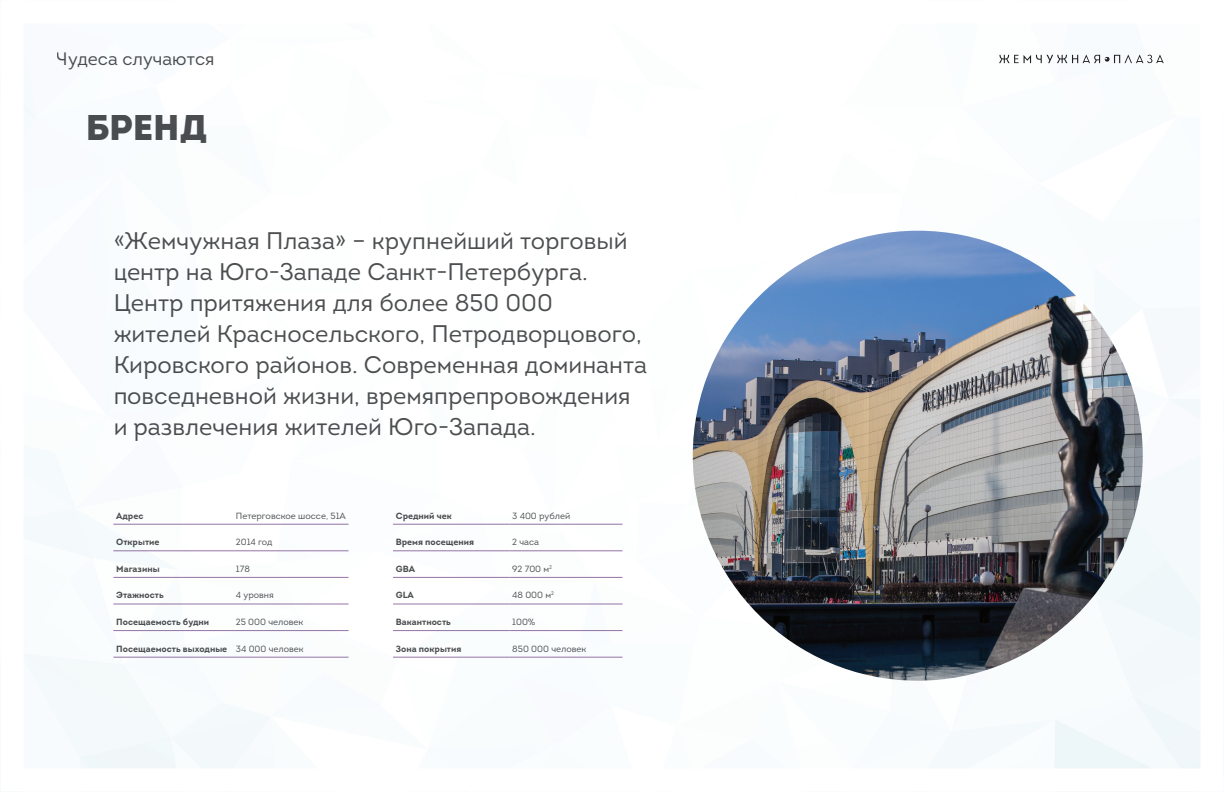
<style>
.page{position:relative;width:1224px;height:792px;background:#fff}
.page>*{position:absolute;margin:0;border:0;box-sizing:border-box;transform-origin:0 0}
.t1{font:36px "Intro Black Caps";color:#4c4e50}
.t2{font:24px/31px "Intro";color:#4c4e50}
.t3{font:18px "Intro";color:#4c4e50}
.t4{font:700 9px "Intro";color:#4c4e50}
.t5{font:9px "Intro";color:#4c4e50}
.s1{font-weight:400}
</style>
<div class="page">
<img style="left:24px;top:54px;width:1176px;height:714px">
<img style="left:693px;top:231px;width:450px;height:450px;border-radius:225px">
<hr style="left:113px;top:524px;width:120px;height:1px;background:#9674a6">
<hr style="left:233px;top:524px;width:116px;height:1px;background:#9674a6">
<hr style="left:113px;top:551px;width:120px;height:1px;background:#9674a6">
<hr style="left:233px;top:551px;width:116px;height:1px;background:#9674a6">
<hr style="left:113px;top:577px;width:120px;height:1px;background:#9674a6">
<hr style="left:233px;top:577px;width:116px;height:1px;background:#9674a6">
<hr style="left:113px;top:604px;width:120px;height:1px;background:#9674a6">
<hr style="left:233px;top:604px;width:116px;height:1px;background:#9674a6">
<hr style="left:113px;top:630px;width:120px;height:1px;background:#9674a6">
<hr style="left:233px;top:630px;width:116px;height:1px;background:#9674a6">
<hr style="left:113px;top:657px;width:120px;height:1px;background:#9674a6">
<hr style="left:233px;top:657px;width:116px;height:1px;background:#9674a6">
<hr style="left:393px;top:524px;width:116px;height:1px;background:#9674a6">
<hr style="left:509px;top:524px;width:114px;height:1px;background:#9674a6">
<hr style="left:393px;top:551px;width:116px;height:1px;background:#9674a6">
<hr style="left:509px;top:551px;width:114px;height:1px;background:#9674a6">
<hr style="left:393px;top:577px;width:116px;height:1px;background:#9674a6">
<hr style="left:509px;top:577px;width:114px;height:1px;background:#9674a6">
<hr style="left:393px;top:604px;width:116px;height:1px;background:#9674a6">
<hr style="left:509px;top:604px;width:114px;height:1px;background:#9674a6">
<hr style="left:393px;top:630px;width:116px;height:1px;background:#9674a6">
<hr style="left:509px;top:630px;width:114px;height:1px;background:#9674a6">
<hr style="left:393px;top:657px;width:116px;height:1px;background:#9674a6">
<hr style="left:509px;top:657px;width:114px;height:1px;background:#9674a6">
<svg style="left:999px;top:55px;width:165px;height:8px"></svg>
<p class="t3" style="left:57px;top:47px;width:159px">Чудеса случаются</p>
<h1 class="t1" style="left:85px;top:104px;width:124px">Бренд</h1>
<p class="t2" style="left:113px;top:225px;width:535px">«Жемчужная Плаза» – крупнейший торговый центр на Юго-Западе Санкт-Петербурга.<br>Центр притяжения для более 850 000 жителей Красносельского, Петродворцового, Кировского районов. Современная доминанта повседневной жизни, времяпрепровождения и развлечения жителей Юго-Запада.</p>
<p class="t4" style="left:116px;top:510px;width:29px">Адрес</p>
<p class="t5" style="left:236px;top:510px;width:112px">Петерговское шоссе, 51А</p>
<p class="t4" style="left:116px;top:536px;width:45px">Открытие</p>
<p class="t5" style="left:236px;top:537px;width:38px">2014 год</p>
<p class="t4" style="left:116px;top:563px;width:45px">Магазины</p>
<p class="t5" style="left:236px;top:563px;width:16px">178</p>
<p class="t4" style="left:116px;top:589px;width:49px">Этажность</p>
<p class="t5" style="left:236px;top:590px;width:39px">4 уровня</p>
<p class="t4" style="left:116px;top:616px;width:95px">Посещаемость будни</p>
<p class="t5" style="left:236px;top:616px;width:69px">25 000 человек</p>
<p class="t4" style="left:116px;top:643px;width:189px">Посещаемость выходные <span class="s1">34 000 человек</span></p>
<p class="t4" style="left:396px;top:510px;width:57px">Средний чек</p>
<p class="t5" style="left:512px;top:510px;width:60px">3 400 рублей</p>
<p class="t4" style="left:396px;top:536px;width:80px">Время посещения</p>
<p class="t5" style="left:512px;top:537px;width:28px">2 часа</p>
<p class="t4" style="left:396px;top:563px;width:21px">GBA</p>
<p class="t5" style="left:512px;top:563px;width:41px">92 700 м<sup>2</sup></p>
<p class="t4" style="left:396px;top:589px;width:20px">GLA</p>
<p class="t5" style="left:512px;top:590px;width:43px">48 000 м<sup>2</sup></p>
<p class="t4" style="left:396px;top:616px;width:57px">Вакантность</p>
<p class="t5" style="left:512px;top:616px;width:25px">100%</p>
<p class="t4" style="left:396px;top:643px;width:67px">Зона покрытия</p>
<p class="t5" style="left:512px;top:643px;width:76px">850 000 человек</p>
</div>
